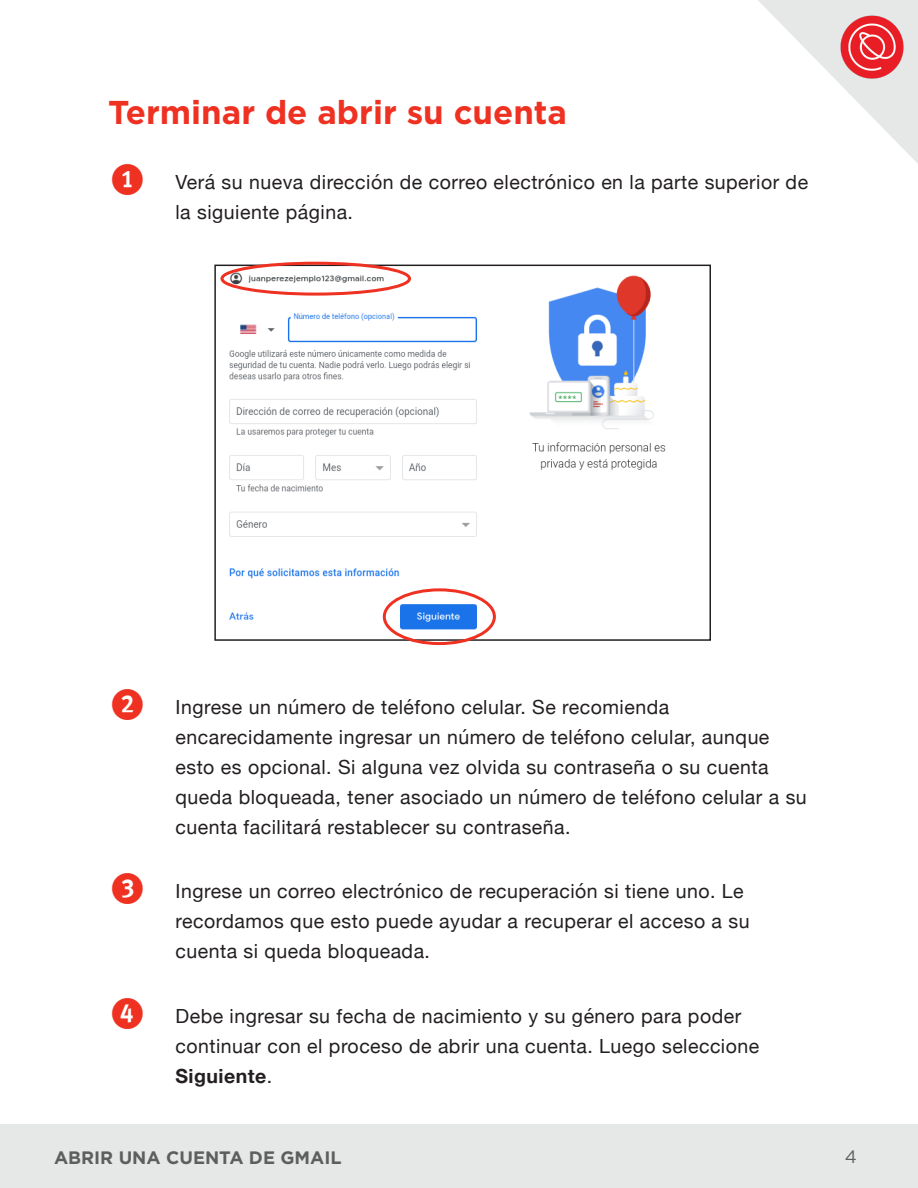
<style>
.page{position:relative;width:918px;height:1188px;background:#fff}
.page>*{position:absolute;margin:0;border:0;box-sizing:border-box;transform-origin:0 0}
.Tab_PN_Ding_Pn{font:45px "Dingbests";color:#ef3122}
.subtitle{font:700 33px "Gotham";color:#ef3122}
.Tab_PN_Ding_Pn-2{font:19.5px/30px "Helvetica Neue";letter-spacing:.025em;color:#231f20}
.t1{font:700 18px "Gotham";color:#5e5e5e}
.t2{font:18px "Gotham";color:#5e5e5e}
.s1{font-weight:700}
</style>
<div class="page">
<div style="left:0;top:1124px;width:918px;height:64px;background:#e5e8e7"></div>
<svg style="left:758px;top:0;width:160px;height:164px"></svg>
<img style="left:221px;top:268px;width:445px;height:370px">
<div style="left:214px;top:265px;width:497px;height:376px;border:2px solid #231f20"></div>
<div style="left:220px;top:262px;width:191px;height:34px;border:3px solid #ef3122;border-radius:50%"></div>
<div style="left:383px;top:588px;width:113px;height:57px;border:3px solid #ef3122;border-radius:50%"></div>
<p class="subtitle" style="left:108px;top:90px;width:461px">Terminar de abrir su cuenta</p>
<p class="Tab_PN_Ding_Pn" style="left:108px;top:156px;width:40px">1</p>
<p class="Tab_PN_Ding_Pn-2" style="left:176px;top:168px;width:634px">Verá su nueva dirección de correo electrónico en la parte superior de la siguiente página.</p>
<p class="Tab_PN_Ding_Pn" style="left:108px;top:681px;width:40px">2</p>
<p class="Tab_PN_Ding_Pn-2" style="left:176px;top:693px;width:633px">Ingrese un número de teléfono celular. Se recomienda encarecidamente ingresar un número de teléfono celular, aunque esto es opcional. Si alguna vez olvida su contraseña o su cuenta queda bloqueada, tener asociado un número de teléfono celular a su cuenta facilitará restablecer su contraseña.</p>
<p class="Tab_PN_Ding_Pn" style="left:108px;top:865px;width:40px">3</p>
<p class="Tab_PN_Ding_Pn-2" style="left:176px;top:878px;width:576px">Ingrese un correo electrónico de recuperación si tiene uno. Le recordamos que esto puede ayudar a recuperar el acceso a su cuenta si queda bloqueada.</p>
<p class="Tab_PN_Ding_Pn" style="left:108px;top:990px;width:40px">4</p>
<p class="Tab_PN_Ding_Pn-2" style="left:176px;top:1002px;width:585px">Debe ingresar su fecha de nacimiento y su género para poder continuar con el proceso de abrir una cuenta. Luego seleccione<br><span class="s1">Siguiente</span>.</p>
<p class="t1" style="left:54px;top:1146px;width:289px">ABRIR UNA CUENTA DE GMAIL</p>
<p class="t2" style="left:845px;top:1145px;width:14px">4</p>
</div>
